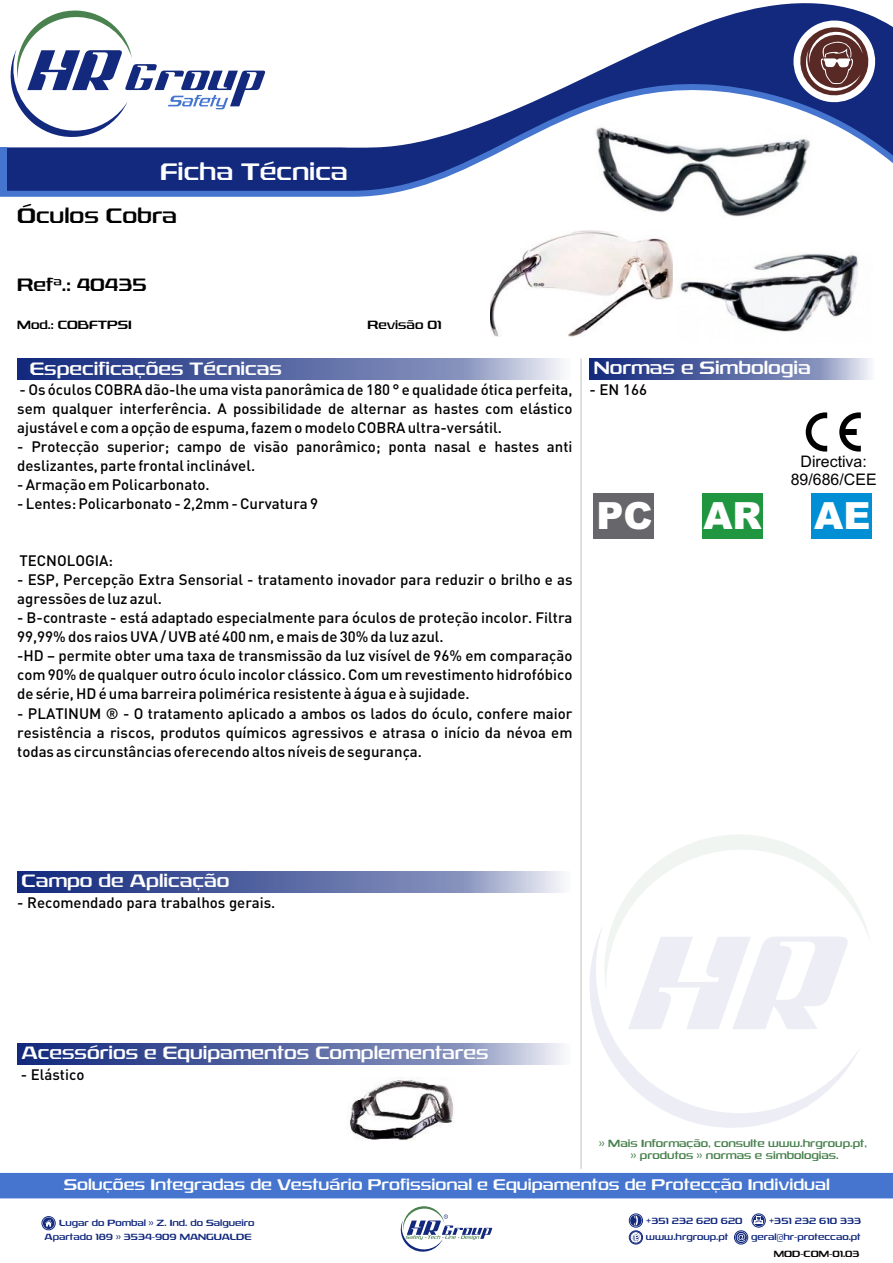
<style>
.page{position:relative;width:893px;height:1263px;background:#fff}
.page>*{position:absolute;margin:0;border:0;box-sizing:border-box;transform-origin:0 0}
.t1{font:italic 900 37.5px "Arial";color:#fff}
.t2{font:24px "Rexlia Rg";color:#fff}
.t3{font:21px "Rexlia Rg";color:#000}
.t4{font:18px "Rexlia Rg";color:#fff}
.t5{font:18px "Rexlia Rg";color:#000}
.t6{font:15.9px/17.9px "Arial";color:#000;text-align:center}
.t7{font:15.45px "Rexlia Rg";color:#fff}
.t8{font:500 15px/19px "DIN";color:#000}
.t9{font:12px "Rexlia Rg";color:#000}
.t10{font:10.5px/12.6px "Rexlia Rg";color:#4a824f;text-align:center}
.t11{font:9px/14px "Rexlia Rg";color:#12297d}
.t12{font:9px "Rexlia Rg";color:#050303}
</style>
<div class="page">
<svg style="left:605px;top:3px;width:288px;height:65px;fill:#12297d"></svg>
<svg style="left:11px;top:10px;width:146px;height:58px"></svg>
<svg style="left:590px;top:929px;width:269px;height:199px"></svg>
<svg style="left:604px;top:835px;width:266px;height:194px"></svg>
<hr style="left:580px;top:358px;width:2px;height:811px;background:#d6d6d1">
<div style="left:0;top:1173px;width:893px;height:25px;background:#4575cf"></div>
<svg style="left:42px;top:1216px;width:13px;height:14px"></svg>
<svg style="left:43px;top:1217px;width:11px;height:12px"></svg>
<svg style="left:45px;top:1220px;width:8px;height:6px"></svg>
<svg style="left:629px;top:1214px;width:14px;height:13px"></svg>
<div style="left:630px;top:1215px;width:12px;height:11px;background:#12297d;border-radius:50%"></div>
<svg style="left:634px;top:1215px;width:4px;height:11px"></svg>
<svg style="left:752px;top:1214px;width:13px;height:13px"></svg>
<svg style="left:753px;top:1215px;width:11px;height:11px"></svg>
<svg style="left:754px;top:1217px;width:9px;height:6px"></svg>
<svg style="left:734px;top:1230px;width:14px;height:14px"></svg>
<svg style="left:735px;top:1231px;width:12px;height:12px"></svg>
<svg style="left:737px;top:1233px;width:8px;height:9px"></svg>
<div style="left:629px;top:1231px;width:14px;height:13px;background:#394c92;border-radius:50%"></div>
<svg style="left:629px;top:1230px;width:14px;height:14px"></svg>
<div style="left:630px;top:1231px;width:12px;height:12px;border:1px solid #12297d;border-radius:50%"></div>
<svg style="left:631px;top:1232px;width:10px;height:10px"></svg>
<div style="left:631px;top:1232px;width:10px;height:10px;border:1px solid #fff;border-radius:50%"></div>
<svg style="left:400px;top:1206px;width:92px;height:46px"></svg>
<svg style="left:0;top:68px;width:893px;height:129px"></svg>
<div style="left:0;top:147px;width:6px;height:44px;background:#4575cf"></div>
<svg style="left:806px;top:412px;width:21px;height:40px"></svg>
<svg style="left:839px;top:412px;width:22px;height:40px"></svg>
<svg style="left:17px;top:358px;width:547px;height:22px;background:#6170a8"></svg>
<svg style="left:590px;top:358px;width:282px;height:22px;background:#6171a8"></svg>
<svg style="left:17px;top:871px;width:547px;height:21px;background:#6170a8"></svg>
<svg style="left:17px;top:1043px;width:547px;height:22px;background:#6170a8"></svg>
<svg style="left:788px;top:15px;width:93px;height:93px"></svg>
<img style="left:350px;top:1077px;width:104px;height:63px">
<img style="left:491px;top:230px;width:182px;height:107px">
<img style="left:594px;top:123px;width:219px;height:94px">
<img style="left:680px;top:254px;width:179px;height:78px">
<div style="left:594px;top:493px;width:60px;height:45px;background:#66666b"></div>
<div style="left:703px;top:493px;width:60px;height:45px;background:#219640"></div>
<div style="left:811px;top:493px;width:60px;height:45px;background:#008fd4"></div>
<h2 class="t2" style="left:160px;top:162px;width:189px">Ficha Técnica</h2>
<h3 class="t3" style="left:17px;top:207px;width:161px">Óculos Cobra</h3>
<p class="t5" style="left:17px;top:277px;width:131px">Refª.: 40435</p>
<p class="t9" style="left:17px;top:320px;width:116px">Mod.: COBFTPSI</p>
<p class="t9" style="left:367px;top:320px;width:76px">Revisão 01</p>
<p class="t4" style="left:30px;top:361px;width:254px">Especificações Técnicas</p>
<p class="t4" style="left:594px;top:360px;width:218px">Normas e Simbologia</p>
<p class="t8" style="left:17px;top:381px;width:557px;text-align:justify">- Os óculos COBRA dão-lhe uma vista panorâmica de 180 ° e qualidade ótica perfeita, sem qualquer interferência. A possibilidade de alternar as hastes com elástico ajustável e com a opção de espuma, fazem o modelo COBRA ultra-versátil.</p>
<p class="t8" style="left:17px;top:438px;width:557px">- Protecção superior; campo de visão panorâmico; ponta nasal e hastes anti deslizantes, parte frontal inclinável.</p>
<p class="t8" style="left:17px;top:476px;width:194px">- Armação em Policarbonato.</p>
<p class="t8" style="left:17px;top:495px;width:302px">- Lentes: Policarbonato - 2,2mm - Curvatura 9</p>
<p class="t8" style="left:19px;top:553px;width:95px">TECNOLOGIA:</p>
<p class="t8" style="left:17px;top:572px;width:557px">- ESP, Percepção Extra Sensorial - tratamento inovador para reduzir o brilho e as agressões de luz azul.</p>
<p class="t8" style="left:17px;top:610px;width:557px">- B-contraste - está adaptado especialmente para óculos de proteção incolor. Filtra 99,99% dos raios UVA / UVB até 400 nm, e mais de 30% da luz azul.<br>-HD – permite obter uma taxa de transmissão da luz visível de 96% em comparação com 90% de qualquer outro óculo incolor clássico. Com um revestimento hidrofóbico de série, HD é uma barreira polimérica resistente à água e à sujidade.</p>
<p class="t8" style="left:17px;top:705px;width:557px;text-align:justify">- PLATINUM ® - O tratamento aplicado a ambos os lados do óculo, confere maior resistência a riscos, produtos químicos agressivos e atrasa o início da névoa em todas as circunstâncias oferecendo altos níveis de segurança.</p>
<p class="t8" style="left:590px;top:381px;width:59px">- EN 166</p>
<p class="t6" style="left:791px;top:454px;width:87px">Directiva:<br>89/686/CEE</p>
<h1 class="t1" style="left:596px;top:502px;width:58px">PC</h1>
<h1 class="t1" style="left:703px;top:502px;width:60px">AR</h1>
<h1 class="t1" style="left:814px;top:502px;width:58px">AE</h1>
<p class="t4" style="left:21px;top:873px;width:209px">Campo de Aplicação</p>
<p class="t8" style="left:17px;top:894px;width:260px">- Recomendado para trabalhos gerais.</p>
<p class="t4" style="left:21px;top:1046px;width:469px">Acessórios e Equipamentos Complementares</p>
<p class="t8" style="left:21px;top:1066px;width:65px">- Elástico</p>
<p class="t10" style="left:599px;top:1138px;width:269px">» Mais Informação, consulte www.hrgroup.pt, » produtos » normas e simbologias.</p>
<p class="t7" style="left:64px;top:1178px;width:768px">Soluções Integradas de Vestuário Profissional e Equipamentos de Protecção Individual</p>
<p class="t11" style="left:45px;top:1216px;width:211px;text-indent:15px">Lugar do Pombal » Z. Ind. do Salgueiro<br>Apartado 189 » 3534-909 MANGUALDE</p>
<p class="t11" style="left:646px;top:1214px;width:98px">+351 232 620 620</p>
<p class="t11" style="left:769px;top:1214px;width:93px">+351 232 610 333</p>
<p class="t11" style="left:646px;top:1230px;width:84px">www.hrgroup.pt</p>
<p class="t11" style="left:751px;top:1230px;width:111px">geral@hr-proteccao.pt</p>
<p class="t12" style="left:774px;top:1250px;width:87px">MOD-COM-01.03</p>
</div>
